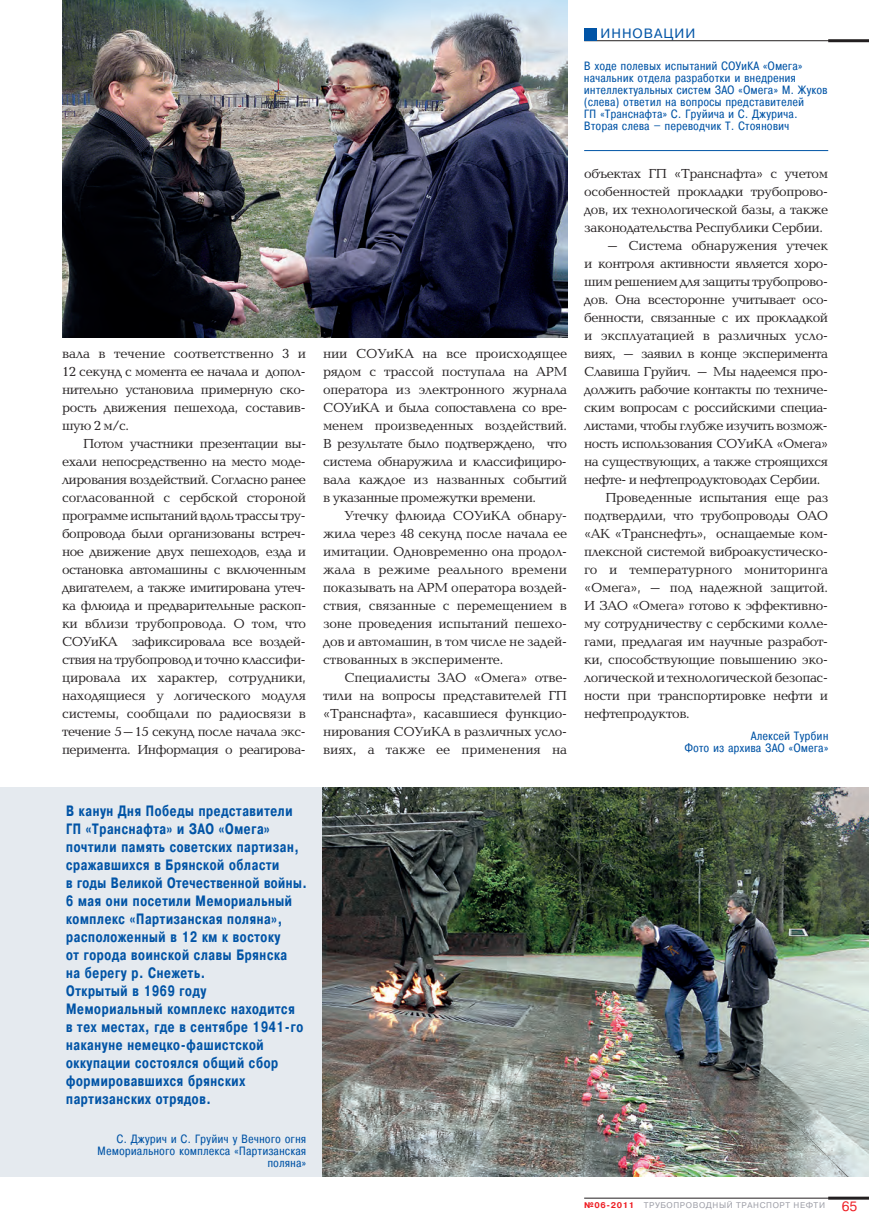
<style>
.page{position:relative;width:869px;height:1230px;background:#fff}
.page>*{position:absolute;margin:0;border:0;box-sizing:border-box;transform-origin:0 0}
.t1{font:700 15px/18px "Pragmatica Cond C";letter-spacing:.05em;color:#0154a6;scale:.9 1}
.t2{font:13.5px/18px "Baltica C";letter-spacing:-.025em;color:#231f20;text-align:justify}
.t3{font:13.5px "Baltica C";letter-spacing:-.005em;color:#231f20}
.t4{font:13.5px "Pragmatica C";letter-spacing:.075em;color:#0154a6}
.t5{font:13.5px "Pragmatica C";color:#ee1d23}
.t6{font:12px/12px "Pragmatica Cond C";letter-spacing:.05em;color:#0154a6;text-align:right}
.t7{font:8.25px "Pragmatica C";letter-spacing:.075em;color:#9d9ea7}
.s1{font-weight:700;color:#ee1d23}
</style>
<div class="page">
<hr style="left:827px;top:1196px;width:41px;height:3px;background:#231f20">
<hr style="left:584px;top:1197px;width:284px;height:1px;background:#231f20">
<hr style="left:584px;top:40px;width:284px;height:1px;background:#231f20">
<hr style="left:827px;top:39px;width:41px;height:3px;background:#231f20">
<div style="left:584px;top:28px;width:12px;height:13px;background:#0154a6"></div>
<img style="left:62px;top:0;width:504px;height:338px">
<div style="left:0;top:787px;width:343px;height:389px;background:#e5eaef"></div>
<hr style="left:584px;top:150px;width:243px;height:1px;background:#0154a6">
<img style="left:323px;top:787px;width:545px;height:389px">
<p class="t2" style="left:62px;top:345px;width:245px">вала в течение соответственно 3 и 12 секунд с момента ее начала и допол&shy;нительно установила примерную ско&shy;рость движения пешехода, составив&shy;шую 2 м/с.</p>
<p class="t2" style="left:62px;top:435px;width:245px;text-indent:21px">Потом участники презентации вы&shy;ехали непосредственно на место моде&shy;лирования воздействий. Согласно ранее согласованной с сербской стороной программе испытаний вдоль трассы тру&shy;бопровода были организованы встреч&shy;ное движение двух пешеходов, езда и остановка автомашины с включенным двигателем, а также имитирована утеч&shy;ка флюида и предварительные раскоп&shy;ки вблизи трубопровода. О том, что СОУиКА зафиксировала все воздей&shy;ствия на трубопровод и точно классифи&shy;цировала их характер, сотрудники, находящиеся у логического модуля системы, сообщали по радиосвязи в течение 5–15 секунд после начала экс&shy;перимента. Информация о реагирова-</p>
<p class="t2" style="left:323px;top:344px;width:245px">нии СОУиКА на все происходящее рядом с трассой поступала на АРМ оператора из электронного журнала СОУиКА и была сопоставлена со вре&shy;менем произведенных воздействий.<br>В результате было подтверждено, что система обнаружила и классифициро&shy;вала каждое из названных событий в указанные промежутки времени.</p>
<p class="t2" style="left:323px;top:506px;width:245px;text-indent:21px">Утечку флюида СОУиКА обнару&shy;жила через 48 секунд после начала ее имитации. Одновременно она продол&shy;жала в режиме реального времени показывать на АРМ оператора воздей&shy;ствия, связанные с перемещением в зоне проведения испытаний пешехо&shy;дов и автомашин, в том числе не задей&shy;ствованных в эксперименте.</p>
<p class="t2" style="left:323px;top:668px;width:245px;text-indent:21px">Специалисты ЗАО «Омега» отве&shy;тили на вопросы представителей ГП «Транснафта», касавшиеся функцио&shy;нирования СОУиКА в различных усло&shy;виях, а также ее применения на</p>
<p class="t4" style="left:600px;top:25px;width:96px">ИННОВАЦИИ</p>
<p class="t6" style="left:584px;top:60px;width:245px;text-align:left">В ходе полевых испытаний СОУиКА «Омега» начальник отдела разработки и внедрения интеллектуальных систем ЗАО «Омега» М. Жуков (слева) ответил на вопросы представителей<br>ГП «Транснафта» С. Груйича и С. Джурича.<br>Вторая слева – переводчик Т. Стоянович</p>
<p class="t2" style="left:584px;top:164px;width:245px">объектах ГП «Транснафта» с учетом особенностей прокладки трубопрово&shy;дов, их технологической базы, а также законодательства Республики Сербии.</p>
<p class="t2" style="left:605px;top:236px;width:224px">– Система обнаружения утечек</p>
<p class="t2" style="left:584px;top:254px;width:245px">и контроля активности является хоро-</p>
<p class="t2" style="left:584px;top:272px;width:245px">шим решением для защиты трубопрово-</p>
<p class="t2" style="left:584px;top:290px;width:245px">дов. Она всесторонне учитывает осо-</p>
<p class="t2" style="left:584px;top:308px;width:245px">бенности, связанные с их прокладкой</p>
<p class="t2" style="left:584px;top:326px;width:245px">и эксплуатацией в различных усло-</p>
<p class="t2" style="left:584px;top:344px;width:245px">виях, – заявил в конце эксперимента</p>
<p class="t2" style="left:584px;top:362px;width:245px">Славиша Груйич. – Мы надеемся про-</p>
<p class="t2" style="left:584px;top:380px;width:245px">должить рабочие контакты по техниче-</p>
<p class="t2" style="left:584px;top:398px;width:245px">ским вопросам с российскими специа-</p>
<p class="t2" style="left:584px;top:416px;width:245px">листами, чтобы глубже изучить возмож-</p>
<p class="t2" style="left:584px;top:434px;width:245px">ность использования СОУиКА «Омега»</p>
<p class="t2" style="left:584px;top:452px;width:245px">на существующих, а также строящихся</p>
<p class="t2" style="left:584px;top:470px;width:237px">нефте- и нефтепродуктоводах Сербии.</p>
<p class="t2" style="left:605px;top:488px;width:224px">Проведенные испытания еще раз</p>
<p class="t2" style="left:584px;top:506px;width:245px">подтвердили, что трубопроводы ОАО</p>
<p class="t2" style="left:584px;top:524px;width:245px">«АК «Транснефть», оснащаемые ком-</p>
<p class="t2" style="left:584px;top:542px;width:245px">плексной системой виброакустическо-</p>
<p class="t3" style="left:584px;top:561px;width:245px">го и температурного мониторинга</p>
<p class="t2" style="left:584px;top:578px;width:245px">«Омега», – под надежной защитой.</p>
<p class="t2" style="left:584px;top:596px;width:245px">И ЗАО «Омега» готово к эффективно-</p>
<p class="t2" style="left:584px;top:614px;width:245px">му сотрудничеству с сербскими колле-</p>
<p class="t2" style="left:584px;top:632px;width:245px">гами, предлагая им научные разработ-</p>
<p class="t2" style="left:584px;top:650px;width:245px">ки, способствующие повышению эко-</p>
<p class="t2" style="left:584px;top:668px;width:245px">логической и технологической безопас-</p>
<p class="t2" style="left:584px;top:686px;width:245px">ности при транспортировке нефти и</p>
<p class="t2" style="left:584px;top:704px;width:107px">нефтепродуктов.</p>
<p class="t6" style="left:684px;top:729px;width:145px">Алексей Турбин<br>Фото из архива ЗАО «Омега»</p>
<p class="t1" style="left:66px;top:801px;width:269px">В канун Дня Победы представители<br>ГП «Транснафта» и ЗАО «Омега» почтили память советских партизан, сражавшихся в Брянской области<br>в годы Великой Отечественной войны.<br>6 мая они посетили Мемориальный комплекс «Партизанская поляна», расположенный в 12 км к востоку<br>от города воинской славы Брянска<br>на берегу р. Снежеть.<br>Открытый в 1969 году<br>Мемориальный комплекс находится<br>в тех местах, где в сентябре 1941-го накануне немецко-фашистской оккупации состоялся общий сбор формировавшихся брянских партизанских отрядов.</p>
<p class="t6" style="left:98px;top:1132px;width:210px">С. Джурич и С. Груйич у Вечного огня<br>Мемориального комплекса «Партизанская поляна»</p>
<p class="t7" style="left:584px;top:1200px;width:242px"><span class="s1">№06-2011</span> ТРУБОПРОВОДНЫЙ ТРАНСПОРТ НЕФТИ</p>
<p class="t5" style="left:841px;top:1198px;width:17px">65</p>
</div>
